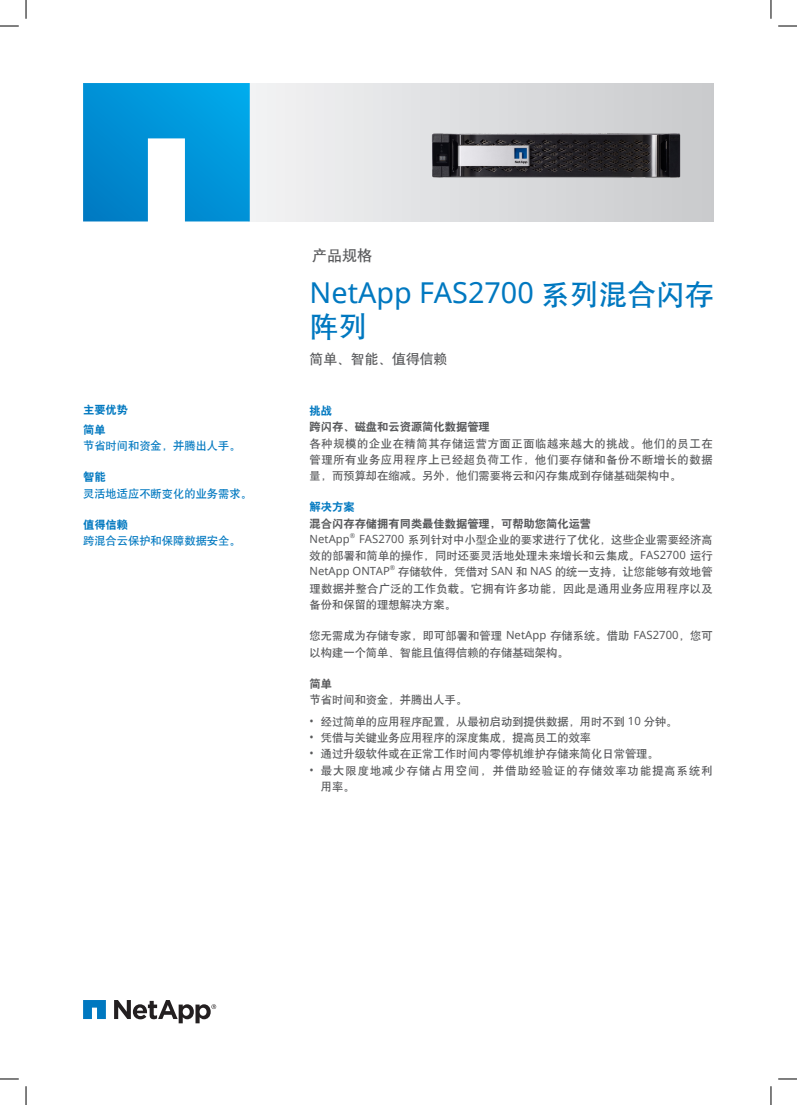
<style>
.page{position:relative;width:797px;height:1105px;background:#fff}
.page>*{position:absolute;margin:0;border:0;box-sizing:border-box;transform-origin:0 0}
.t1{font:28.75px/32.5px "Noto Sans";color:#0078c0}
.t2{font:15px "H Yb 1 gj";color:#57585a}
.Subtitle{font:13.75px "H Yb 1 gj";color:#57585a}
.Body{font:11.25px/16.2px "H Yb 1 gj";color:#57585a;text-align:justify}
.Benefits_Body{font:11.25px "H Yb 1 gj";color:#0078c0}
.Body_Head_L2{font:11.25px "H Yb 2 gj";color:#57585a}
.Body-2{font:11.25px/16.2px "H Yb 1 gj";letter-spacing:.09em;color:#57585a}
.Benefits_Head_L2{font:11.25px "H Yb 2 gj";color:#0078c0}
.Body_Head_L1{font:11.25px "H Yb 2 gj";color:#0078c0}
.Body-3{font:11.25px "Noto Sans";color:#57585a}
.Benefits_Head_L1{font:11.25px "H Yb 2 gj";color:#0078c0}
.Body-4{font:6.5px "Noto Sans";color:#57585a}
.s1{font-family:"H Yb 1 gj"}
.s2{font-family:"Noto Sans"}
</style>
<div class="page">
<div style="left:248px;top:83px;width:465px;height:138px;background:linear-gradient(to right,#f2f2f4,#c9cacc)"></div>
<svg style="left:83px;top:83px;width:166px;height:138px;background:#22a1dc"></svg>
<svg style="left:83px;top:1000px;width:23px;height:18px"></svg>
<svg style="left:114px;top:1000px;width:102px;height:23px"></svg>
<img style="left:407px;top:111px;width:291px;height:89px">
<svg style="left:0;top:25px;width:19px;height:2px"></svg>
<svg style="left:778px;top:25px;width:18px;height:2px"></svg>
<svg style="left:0;top:1078px;width:19px;height:1px"></svg>
<svg style="left:778px;top:1078px;width:18px;height:1px"></svg>
<svg style="left:25px;top:0;width:2px;height:19px"></svg>
<svg style="left:25px;top:1086px;width:2px;height:18px"></svg>
<svg style="left:770px;top:0;width:1px;height:19px"></svg>
<svg style="left:770px;top:1086px;width:1px;height:18px"></svg>
<p class="Benefits_Head_L1" style="left:83px;top:404px;width:46px">主要优势</p>
<p class="Benefits_Head_L2" style="left:83px;top:424px;width:24px">简单</p>
<p class="Benefits_Body" style="left:83px;top:440px;width:159px">节省时间和资金，并腾出人手。</p>
<p class="Benefits_Head_L2" style="left:83px;top:471px;width:24px">智能</p>
<p class="Benefits_Body" style="left:83px;top:487px;width:170px">灵活地适应不断变化的业务需求。</p>
<p class="Benefits_Head_L2" style="left:83px;top:519px;width:46px">值得信赖</p>
<p class="Benefits_Body" style="left:83px;top:535px;width:159px">跨混合云保护和保障数据安全。</p>
<h2 class="t2" style="left:312px;top:248px;width:62px">产品规格</h2>
<p class="t1" style="left:309px;top:275px;width:405px">NetApp FAS2700 <span class="s1">系列混合闪存阵列</span></p>
<p class="Subtitle" style="left:309px;top:352px;width:139px">简单、智能、值得信赖</p>
<p class="Body_Head_L1" style="left:309px;top:405px;width:24px">挑战</p>
<p class="Body_Head_L2" style="left:309px;top:421px;width:181px">跨闪存、磁盘和云资源简化数据管理</p>
<p class="Body" style="left:309px;top:435px;width:404px">各种规模的企业在精简其存储运营方面正面临越来越大的挑战。他们的员工在管理所有业务应用程序上已经超负荷工作，他们要存储和备份不断增长的数据量，而预算却在缩减。另外，他们需要将云和闪存集成到存储基础架构中。</p>
<p class="Body_Head_L1" style="left:309px;top:501px;width:46px">解决方案</p>
<p class="Body_Head_L2" style="left:309px;top:517px;width:283px">混合闪存存储拥有同类最佳数据管理，可帮助您简化运营</p>
<p class="Body-3" style="left:309px;top:531px;width:42px">NetApp</p>
<p class="Body-4" style="left:349px;top:531px;width:7px">®</p>
<p class="Body" style="left:309px;top:531px;width:404px;text-indent:49px"><span class="s2">FAS2700</span> 系列针对中小型企业的要求进行了优化，这些企业需要经济高效的部署和简单的操作，同时还要灵活地处理未来增长和云集成。<span class="s2">FAS2700</span> 运行<span class="s2">NetApp ONTAP</span></p>
<p class="Body-4" style="left:389px;top:563px;width:7px">®</p>
<p class="Body" style="left:309px;top:564px;width:404px;text-indent:88px">存储软件，凭借对 <span class="s2">SAN</span> 和 <span class="s2">NAS</span> 的统一支持，让您能够有效地管理数据并整合广泛的工作负载。它拥有许多功能，因此是通用业务应用程序以及备份和保留的理想解决方案。</p>
<p class="Body" style="left:309px;top:627px;width:404px">您无需成为存储专家，即可部署和管理 <span class="s2">NetApp</span> 存储系统。借助 <span class="s2">FAS2700</span>，您可以构建一个简单、智能且值得信赖的存储基础架构。</p>
<p class="Body_Head_L2" style="left:309px;top:677px;width:24px">简单</p>
<p class="Body" style="left:309px;top:691px;width:159px">节省时间和资金，并腾出人手。</p>
<p class="Body" style="left:309px;top:713px;width:369px"><span class="s2">•</span> 经过简单的应用程序配置，从最初启动到提供数据，用时不到 <span class="s2">10</span> 分钟。</p>
<p class="Body" style="left:309px;top:729px;width:283px"><span class="s2">•</span> 凭借与关键业务应用程序的深度集成，提高员工的效率</p>
<p class="Body" style="left:309px;top:745px;width:350px"><span class="s2">•</span> 通过升级软件或在正常工作时间内零停机维护存储来简化日常管理。</p>
<p class="Body-2" style="left:321px;top:762px;width:393px;text-indent:-11px"><span class="s2">•</span> 最大限度地减少存储占用空间，并借助经验证的存储效率功能提高系统利用率。</p>
</div>
